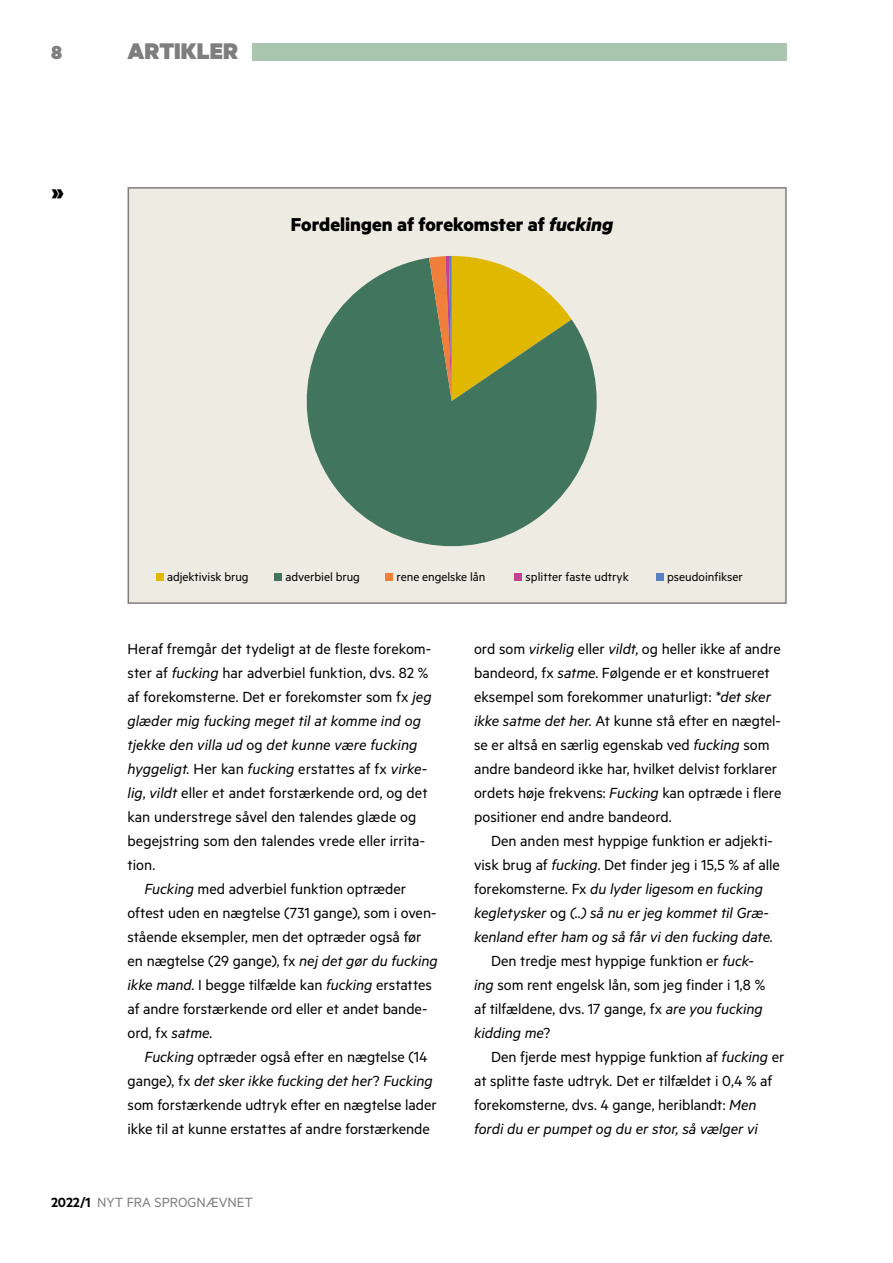
<style>
.page{position:relative;width:893px;height:1263px;background:#fff}
.page>*{position:absolute;margin:0;border:0;box-sizing:border-box;transform-origin:0 0}
.t1{font:900 27px "Metric";color:#000}
.t2{font:900 25.5px "Metric";color:#7e7e7f}
.t3{font:900 21.3px "Metric";color:#7e7e7f}
.t4{font:700 21px "Metric";color:#000}
.t5{font:16.5px/24px "Metric";color:#000}
.t6{font:italic 16.5px "Metric";color:#000}
.t7{font:15px "Metric";color:#7e7e7f}
.t8{font:13.5px "Metric";letter-spacing:-.005em;color:#000}
.s1{font-style:italic}
.s2{font-style:normal}
.s3{font-weight:600;color:#000}
</style>
<div class="page">
<div style="left:252px;top:43px;width:535px;height:17px;background:#abc6af"></div>
<div style="left:128px;top:188px;width:658px;height:415px;background:#eeebe2"></div>
<svg style="left:306px;top:258px;width:291px;height:289px;fill:#42755d"></svg>
<svg style="left:429px;top:256px;width:143px;height:145px;background:#afa33e"></svg>
<div style="left:156px;top:573px;width:8px;height:8px;background:#e1b801"></div>
<div style="left:274px;top:573px;width:8px;height:8px;background:#42755d"></div>
<div style="left:385px;top:573px;width:8px;height:8px;background:#f07f3c"></div>
<div style="left:514px;top:573px;width:8px;height:8px;background:#c24191"></div>
<div style="left:656px;top:573px;width:8px;height:8px;background:#5881c1"></div>
<div style="left:128px;top:187px;width:659px;height:417px;border:2px solid #7e7e7f"></div>
<p class="t3" style="left:51px;top:39px;width:13px">8</p>
<h1 class="t1" style="left:51px;top:176px;width:15px">»</h1>
<h2 class="t2" style="left:128px;top:35px;width:112px">ARTIKLER</h2>
<p class="t4" style="left:291px;top:211px;width:324px">Fordelingen af forekomster af <span class="s1">fucking</span></p>
<p class="t8" style="left:167px;top:569px;width:83px">adjektivisk brug</p>
<p class="t8" style="left:286px;top:569px;width:76px">adverbiel brug</p>
<p class="t8" style="left:397px;top:569px;width:90px">rene engelske lån</p>
<p class="t8" style="left:526px;top:569px;width:105px">splitter faste udtryk</p>
<p class="t8" style="left:667px;top:569px;width:77px">pseudoinfikser</p>
<p class="t5" style="left:128px;top:636px;width:305px">Heraf fremgår det tydeligt at de fleste forekom-</p>
<p class="t5" style="left:128px;top:660px;width:302px">ster af <span class="s1">fucking</span> har adverbiel funktion, dvs. 82 %</p>
<p class="t5" style="left:128px;top:684px;width:306px">af forekomsterne. Det er forekomster som fx <span class="s1">jeg</span></p>
<p class="t6" style="left:128px;top:711px;width:295px">glæder mig fucking meget til at komme ind og</p>
<p class="t6" style="left:128px;top:735px;width:291px">tjekke den villa ud <span class="s2">og</span> det kunne være fucking</p>
<p class="t6" style="left:128px;top:759px;width:301px">hyggeligt. <span class="s2">Her kan</span> fucking <span class="s2">erstattes af fx</span> virke-</p>
<p class="t5" style="left:128px;top:780px;width:302px"><span class="s1">lig</span>, <span class="s1">vildt</span> eller et andet forstærkende ord, og det</p>
<p class="t5" style="left:128px;top:804px;width:290px">kan understrege såvel den talendes glæde og</p>
<p class="t5" style="left:128px;top:828px;width:299px">begejstring som den talendes vrede eller irrita-</p>
<p class="t5" style="left:128px;top:852px;width:29px">tion.</p>
<p class="t5" style="left:145px;top:876px;width:263px"><span class="s1">Fucking</span> med adverbiel funktion optræder</p>
<p class="t5" style="left:128px;top:900px;width:310px">oftest uden en nægtelse (731 gange), som i oven-</p>
<p class="t5" style="left:128px;top:924px;width:295px">stående eksempler, men det optræder også før</p>
<p class="t5" style="left:128px;top:948px;width:312px">en nægtelse (29 gange), fx <span class="s1">nej det gør du fucking</span></p>
<p class="t5" style="left:128px;top:972px;width:306px"><span class="s1">ikke mand</span>. I begge tilfælde kan <span class="s1">fucking</span> erstattes</p>
<p class="t5" style="left:128px;top:996px;width:301px">af andre forstærkende ord eller et andet bande-</p>
<p class="t5" style="left:128px;top:1020px;width:86px">ord, fx <span class="s1">satme.</span></p>
<p class="t5" style="left:145px;top:1044px;width:284px"><span class="s1">Fucking</span> optræder også efter en nægtelse (14</p>
<p class="t6" style="left:128px;top:1071px;width:307px"><span class="s2">gange), fx</span> det sker ikke fucking det her<span class="s2">?</span> Fucking</p>
<p class="t5" style="left:128px;top:1092px;width:311px">som forstærkende udtryk efter en nægtelse lader</p>
<p class="t5" style="left:128px;top:1116px;width:304px">ikke til at kunne erstattes af andre forstærkende</p>
<p class="t5" style="left:474px;top:636px;width:309px">ord som <span class="s1">virkelig</span> eller <span class="s1">vildt</span>, og heller ikke af andre bandeord, fx <span class="s1">satme</span>. Følgende er et konstrueret eksempel som forekommer unaturligt: <span class="s1">*det sker ikke satme det her.</span> At kunne stå efter en nægtel&shy;se er altså en særlig egenskab ved <span class="s1">fucking</span> som andre bandeord ikke har, hvilket delvist forklarer ordets høje frekvens: <span class="s1">Fucking</span> kan optræde i flere positioner end andre bandeord.</p>
<p class="t5" style="left:491px;top:828px;width:283px">Den anden mest hyppige funktion er adjekti-</p>
<p class="t5" style="left:474px;top:852px;width:307px">visk brug af <span class="s1">fucking</span>. Det finder jeg i 15,5 % af alle</p>
<p class="t6" style="left:474px;top:879px;width:291px"><span class="s2">forekomsterne. Fx</span> du lyder ligesom en fucking</p>
<p class="t6" style="left:474px;top:903px;width:296px">kegletysker <span class="s2">og</span> (..) så nu er jeg kommet til Græ-</p>
<p class="t6" style="left:474px;top:927px;width:300px">kenland efter ham og så får vi den fucking date<span class="s2">.</span></p>
<p class="t5" style="left:491px;top:948px;width:264px">Den tredje mest hyppige funktion er <span class="s1">fuck-</span></p>
<p class="t5" style="left:474px;top:972px;width:293px"><span class="s1">ing</span> som rent engelsk lån, som jeg finder i 1,8 %</p>
<p class="t5" style="left:474px;top:996px;width:290px">af tilfældene, dvs. 17 gange, fx <span class="s1">are you fucking</span></p>
<p class="t6" style="left:474px;top:1023px;width:78px">kidding me<span class="s2">?</span></p>
<p class="t5" style="left:491px;top:1044px;width:295px">Den fjerde mest hyppige funktion af <span class="s1">fucking</span> er</p>
<p class="t5" style="left:474px;top:1068px;width:300px">at splitte faste udtryk<span class="s1">.</span> Det er tilfældet i 0,4 % af</p>
<p class="t5" style="left:474px;top:1092px;width:284px">forekomsterne, dvs. 4 gange, heriblandt: <span class="s1">Men</span></p>
<p class="t6" style="left:474px;top:1119px;width:285px">fordi du er pumpet og du er stor, så vælger vi</p>
<p class="t7" style="left:51px;top:1193px;width:204px"><span class="s3">2022/1</span> NYT FRA SPROGNÆVNET</p>
</div>
